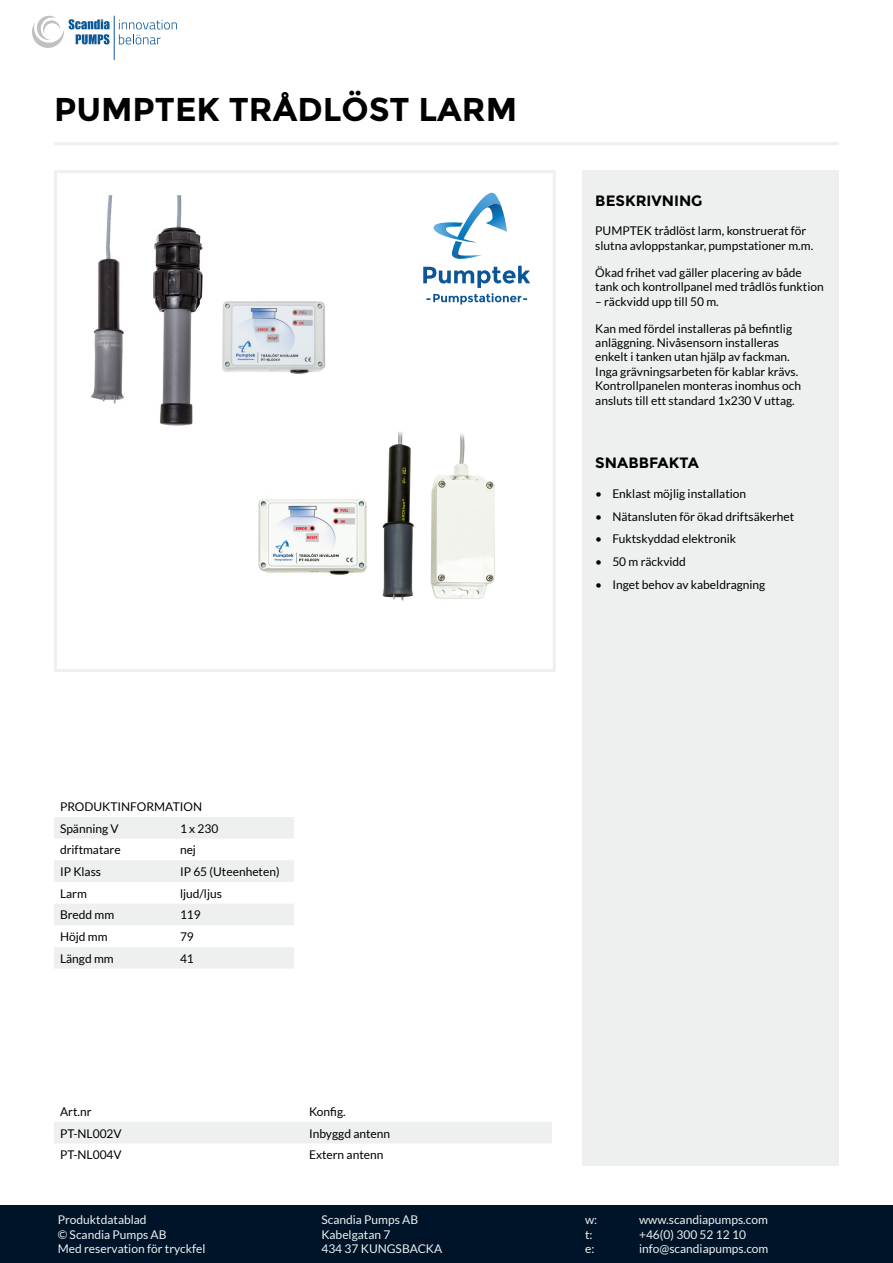
<style>
.page{position:relative;width:893px;height:1263px;background:#fff}
.page>*{position:absolute;margin:0;border:0;box-sizing:border-box;transform-origin:0 0}
.t1{font:700 33px "Montserrat";color:#000}
.t2{font:700 15px "Montserrat";color:#000}
.content-sm{font:12px/14.4px "Lato";color:#000}
.produkttyp{font:12px "Lato";color:#000}
.t3{font:12px/14.4px "Lato";color:#edf0ef}
</style>
<div class="page">
<div style="left:0;top:1205px;width:893px;height:58px;background:#001429"></div>
<div style="left:583px;top:170px;width:256px;height:995px;background:#edf0ef"></div>
<svg style="left:119px;top:20px;width:58px;height:24px"></svg>
<svg style="left:32px;top:16px;width:78px;height:32px"></svg>
<hr style="left:114px;top:16px;width:1px;height:44px;background:#0d5897">
<img style="left:90px;top:192px;width:441px;height:409px">
<div style="left:54px;top:170px;width:502px;height:502px;border:3px solid #edf0ef"></div>
<div style="left:54px;top:1122px;width:498px;height:21px;background:#edf0ef"></div>
<svg style="left:54px;top:817px;width:240px;height:151px"></svg>
<svg style="left:433px;top:193px;width:74px;height:66px"></svg>
<svg style="left:423px;top:266px;width:107px;height:38px"></svg>
<hr style="left:54px;top:142px;width:785px;height:3px;background:#edf0ef">
<p class="t1" style="left:54px;top:90px;width:465px">PUMPTEK TRÅDLÖST LARM</p>
<p class="t2" style="left:595px;top:192px;width:109px">BESKRIVNING</p>
<p class="content-sm" style="left:595px;top:224px;width:219px">PUMPTEK trådlöst larm, konstruerat för slutna avloppstankar, pumpstationer m.m.</p>
<p class="content-sm" style="left:595px;top:265px;width:230px">Ökad frihet vad gäller placering av både tank och kontrollpanel med trådlös funktion</p>
<p class="content-sm" style="left:595px;top:294px;width:125px">– räckvidd upp till 50 m.</p>
<p class="content-sm" style="left:595px;top:321px;width:207px">Kan med fördel installeras på befintlig anläggning. Nivåsensorn installeras enkelt i tanken utan hjälp av fackman.<br>Inga grävningsarbeten för kablar krävs.<br>Kontrollpanelen monteras inomhus och ansluts till ett standard 1x230 V uttag.</p>
<p class="t2" style="left:595px;top:454px;width:105px">SNABBFAKTA</p>
<p class="content-sm" style="left:595px;top:486px;width:152px">• Enklast möjlig installation</p>
<p class="content-sm" style="left:595px;top:509px;width:200px">• Nätansluten för ökad driftsäkerhet</p>
<p class="content-sm" style="left:595px;top:532px;width:142px">• Fuktskyddad elektronik</p>
<p class="content-sm" style="left:595px;top:555px;width:92px">• 50 m räckvidd</p>
<p class="content-sm" style="left:595px;top:578px;width:172px">• Inget behov av kabeldragning</p>
<p class="produkttyp" style="left:60px;top:800px;width:144px">PRODUKTINFORMATION</p>
<p class="produkttyp" style="left:60px;top:822px;width:60px">Spänning V</p>
<p class="produkttyp" style="left:180px;top:822px;width:40px">1 x 230</p>
<p class="produkttyp" style="left:60px;top:843px;width:62px">driftmatare</p>
<p class="produkttyp" style="left:180px;top:843px;width:18px">nej</p>
<p class="produkttyp" style="left:60px;top:865px;width:43px">IP Klass</p>
<p class="produkttyp" style="left:180px;top:865px;width:101px">IP 65 (Uteenheten)</p>
<p class="produkttyp" style="left:60px;top:886px;width:28px">Larm</p>
<p class="produkttyp" style="left:180px;top:886px;width:43px">ljud/ljus</p>
<p class="produkttyp" style="left:60px;top:908px;width:56px">Bredd mm</p>
<p class="produkttyp" style="left:180px;top:908px;width:22px">119</p>
<p class="produkttyp" style="left:60px;top:930px;width:49px">Höjd mm</p>
<p class="produkttyp" style="left:180px;top:930px;width:15px">79</p>
<p class="produkttyp" style="left:60px;top:951px;width:55px">Längd mm</p>
<p class="produkttyp" style="left:180px;top:951px;width:15px">41</p>
<p class="produkttyp" style="left:60px;top:1105px;width:33px">Art.nr</p>
<p class="produkttyp" style="left:309px;top:1105px;width:38px">Konfig.</p>
<p class="produkttyp" style="left:60px;top:1126px;width:63px">PT-NL002V</p>
<p class="produkttyp" style="left:309px;top:1126px;width:83px">Inbyggd antenn</p>
<p class="produkttyp" style="left:60px;top:1148px;width:63px">PT-NL004V</p>
<p class="produkttyp" style="left:309px;top:1148px;width:76px">Extern antenn</p>
<p class="t3" style="left:58px;top:1213px;width:149px">Produktdatablad<br>© Scandia Pumps AB<br>Med reservation för tryckfel</p>
<p class="t3" style="left:321px;top:1213px;width:122px">Scandia Pumps AB<br>Kabelgatan 7<br>434 37 KUNGSBACKA</p>
<p class="t3" style="left:585px;top:1213px;width:14px">w:</p>
<p class="t3" style="left:639px;top:1213px;width:130px">www.scandiapumps.com</p>
<p class="t3" style="left:585px;top:1227px;width:9px">t:</p>
<p class="t3" style="left:639px;top:1227px;width:108px">+46(0) 300 52 12 10</p>
<p class="t3" style="left:585px;top:1241px;width:11px">e:</p>
<p class="t3" style="left:639px;top:1241px;width:131px">info@scandiapumps.com</p>
</div>
